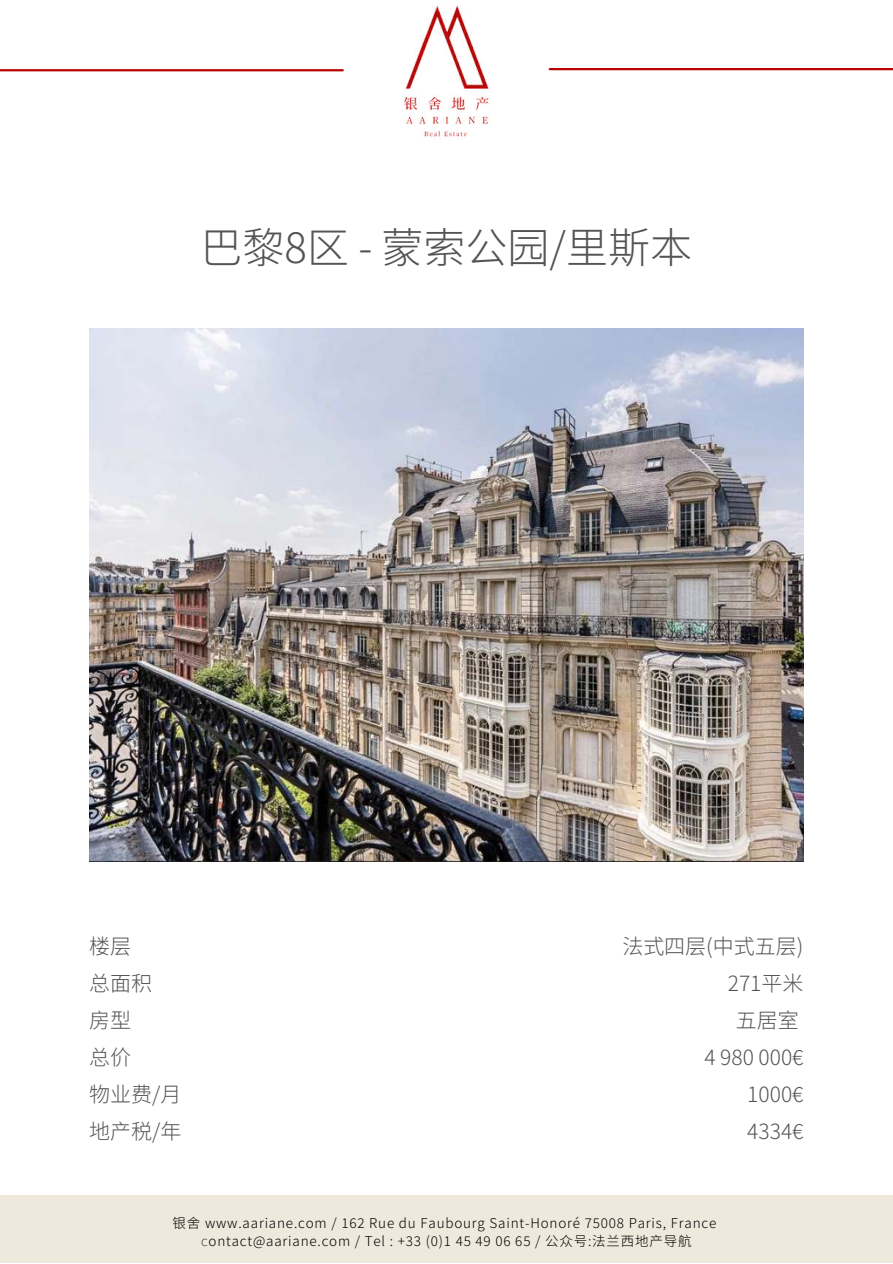
<style>
.page{position:relative;width:893px;height:1264px;background:#fff}
.page>*{position:absolute;margin:0;border:0;box-sizing:border-box;transform-origin:0 0}
.t1{font:300 42px "Source Han Sans SC";color:#545454}
.t2{font:300 21px/37px "Source Han Sans SC";color:#545454}
.t3{font:300 13.5px/18px "Source Han Sans SC";letter-spacing:.06em;color:#000;text-align:center}
.s1{font-weight:200}
</style>
<div class="page">
<div style="left:0;top:1195px;width:892px;height:67px;background:#efe9dd"></div>
<img style="left:403px;top:6px;width:87px;height:133px">
<hr style="left:549px;top:68px;width:343px;height:2px;background:#ba0000">
<hr style="left:0;top:69px;width:343px;height:2px;background:#ba0000">
<img style="left:89px;top:329px;width:714px;height:532px">
<h1 class="t1" style="left:200px;top:214px;width:493px">巴黎8区 - 蒙索公园/里斯本</h1>
<h2 class="t2" style="left:89px;top:926px;width:94px">楼层<br>总面积<br>房型<br>总价<br>物业费/月地产税/年</h2>
<h2 class="t2" style="left:622px;top:926px;width:182px;text-align:right">法式四层(中式五层)<br>271平米<br>五居室<br>4 980 000€<br>1000€<br>4334€</h2>
<p class="t3" style="left:173px;top:1213px;width:545px">银舍 www.aariane.com / 162 Rue du Faubourg Saint-Honoré 75008 Paris, France <span class="s1">c</span>ontact@aariane.com / Tel : +33 (0)1 45 49 06 65 / 公众号:法兰西地产导航</p>
</div>
